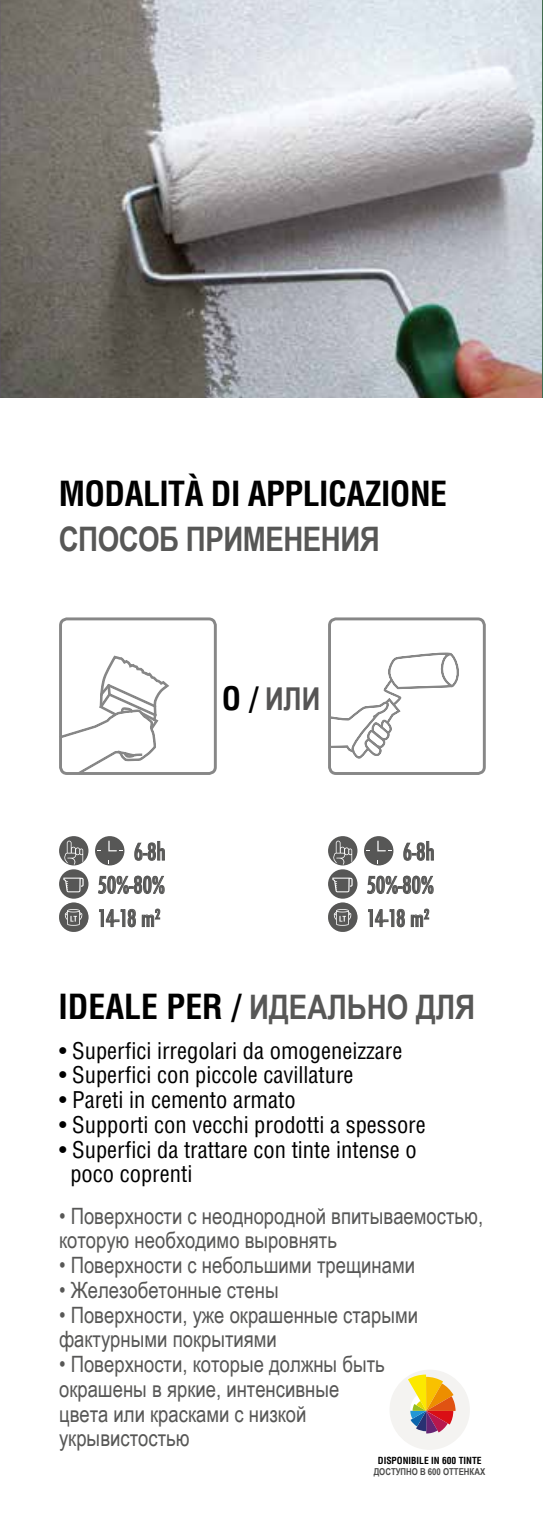
<style>
.page{position:relative;width:543px;height:1531px;background:#fff}
.page>*{position:absolute;margin:0;border:0;box-sizing:border-box;transform-origin:0 0}
.t1{font:700 33.75px "Arial Narrow";letter-spacing:-.015em;color:#575756}
.t2{font:700 condensed 33.75px "Helvetica";letter-spacing:-.015em;color:#000}
.t3{font:700 31.5px "Arial Narrow";color:#555454}
.t4{font:22.5px/24.8px "Arial Narrow";color:#575756}
.t5{font:condensed 22.5px/24.8px "Helvetica";color:#000}
.t6{font:500 condensed 22.5px "Futura";color:#575756}
.t7{font:700 condensed 9.45px "Helvetica";color:#000}
.t8{font:700 9.45px "Arial Narrow";color:#4a4a49}
.s1{color:#fff}
.s2{font-family:"Helvetica";font-stretch:condensed;color:#000}
</style>
<div class="page">
<img style="left:0;top:0;width:542px;height:398px">
<svg style="left:390px;top:1370px;width:79px;height:80px"></svg>
<svg style="left:328px;top:617px;width:158px;height:158px"></svg>
<svg style="left:59px;top:617px;width:158px;height:158px"></svg>
<div style="left:59px;top:836px;width:29px;height:29px;background:#575756;border-radius:50%"></div>
<svg style="left:64px;top:841px;width:19px;height:23px"></svg>
<svg style="left:59px;top:869px;width:29px;height:30px"></svg>
<svg style="left:63px;top:877px;width:20px;height:15px"></svg>
<div style="left:59px;top:902px;width:29px;height:30px;background:#575756;border-radius:50%"></div>
<svg style="left:65px;top:909px;width:17px;height:17px"></svg>
<div style="left:95px;top:836px;width:29px;height:29px;background:#575756;border-radius:50%"></div>
<svg style="left:108px;top:840px;width:9px;height:11px"></svg>
<svg style="left:134px;top:841px;width:30px;height:19px"></svg>
<svg style="left:99px;top:909px;width:36px;height:18px"></svg>
<svg style="left:142px;top:909px;width:18px;height:18px"></svg>
<svg style="left:98px;top:876px;width:66px;height:18px"></svg>
<div style="left:328px;top:836px;width:29px;height:29px;background:#575756;border-radius:50%"></div>
<svg style="left:333px;top:841px;width:19px;height:23px"></svg>
<svg style="left:328px;top:869px;width:29px;height:30px"></svg>
<svg style="left:332px;top:877px;width:20px;height:15px"></svg>
<div style="left:328px;top:902px;width:29px;height:30px;background:#575756;border-radius:50%"></div>
<svg style="left:333px;top:909px;width:18px;height:17px"></svg>
<div style="left:363px;top:836px;width:30px;height:29px;background:#575756;border-radius:50%"></div>
<svg style="left:377px;top:840px;width:8px;height:11px"></svg>
<svg style="left:403px;top:841px;width:30px;height:19px"></svg>
<svg style="left:368px;top:909px;width:36px;height:18px"></svg>
<svg style="left:410px;top:909px;width:18px;height:18px"></svg>
<svg style="left:367px;top:876px;width:66px;height:18px"></svg>
<h1 class="t2" style="left:59px;top:473px;width:406px">MODALITÀ DI APPLICAZIONE <span class="s1">/</span></h1>
<h1 class="t1" style="left:59px;top:514px;width:322px">СПОСОБ ПРИМЕНЕНИЯ</h1>
<h2 class="t3" style="left:222px;top:675px;width:100px"><span class="s2">O /</span> ИЛИ</h2>
<p class="t6" style="left:134px;top:837px;width:33px">6-8h</p>
<p class="t6" style="left:402px;top:837px;width:33px">6-8h</p>
<p class="t6" style="left:97px;top:870px;width:69px">50%-80%</p>
<p class="t6" style="left:366px;top:870px;width:69px">50%-80%</p>
<p class="t6" style="left:97px;top:904px;width:64px">14-18 m<sup>2</sup></p>
<p class="t6" style="left:366px;top:904px;width:64px">14-18 m<sup>2</sup></p>
<h1 class="t1" style="left:58px;top:981px;width:418px"><span class="s2">IDEALE PER /</span> ИДЕАЛЬНО ДЛЯ</h1>
<p class="t5" style="left:59px;top:1038px;width:344px">• Superfici irregolari da omogeneizzare</p>
<p class="t5" style="left:59px;top:1062px;width:296px">• Superfici con piccole cavillature</p>
<p class="t5" style="left:59px;top:1087px;width:238px">• Pareti in cemento armato</p>
<p class="t5" style="left:59px;top:1112px;width:368px">• Supporti con vecchi prodotti a spessore</p>
<p class="t5" style="left:70px;top:1137px;width:347px;text-indent:-11px">• Superfici da trattare con tinte intense o poco coprenti</p>
<p class="t4" style="left:59px;top:1202px;width:425px">• Поверхности с неоднородной впитываемостью, которую необходимо выровнять</p>
<p class="t4" style="left:59px;top:1252px;width:357px">• Поверхности с небольшими трещинами</p>
<p class="t4" style="left:59px;top:1276px;width:221px">• Железобетонные стены</p>
<p class="t4" style="left:59px;top:1301px;width:360px">• Поверхности, уже окрашенные старыми фактурными покрытиями</p>
<p class="t4" style="left:59px;top:1351px;width:327px">• Поверхности, которые должны быть окрашены в яркие, интенсивные цвета или красками с низкой укрывистостью</p>
<p class="t7" style="left:377px;top:1454px;width:105px">DISPONIBILE IN 600 TINTE</p>
<p class="t8" style="left:373px;top:1465px;width:113px">ДОСТУПНО В 600 ОТТЕНКАХ</p>
</div>
